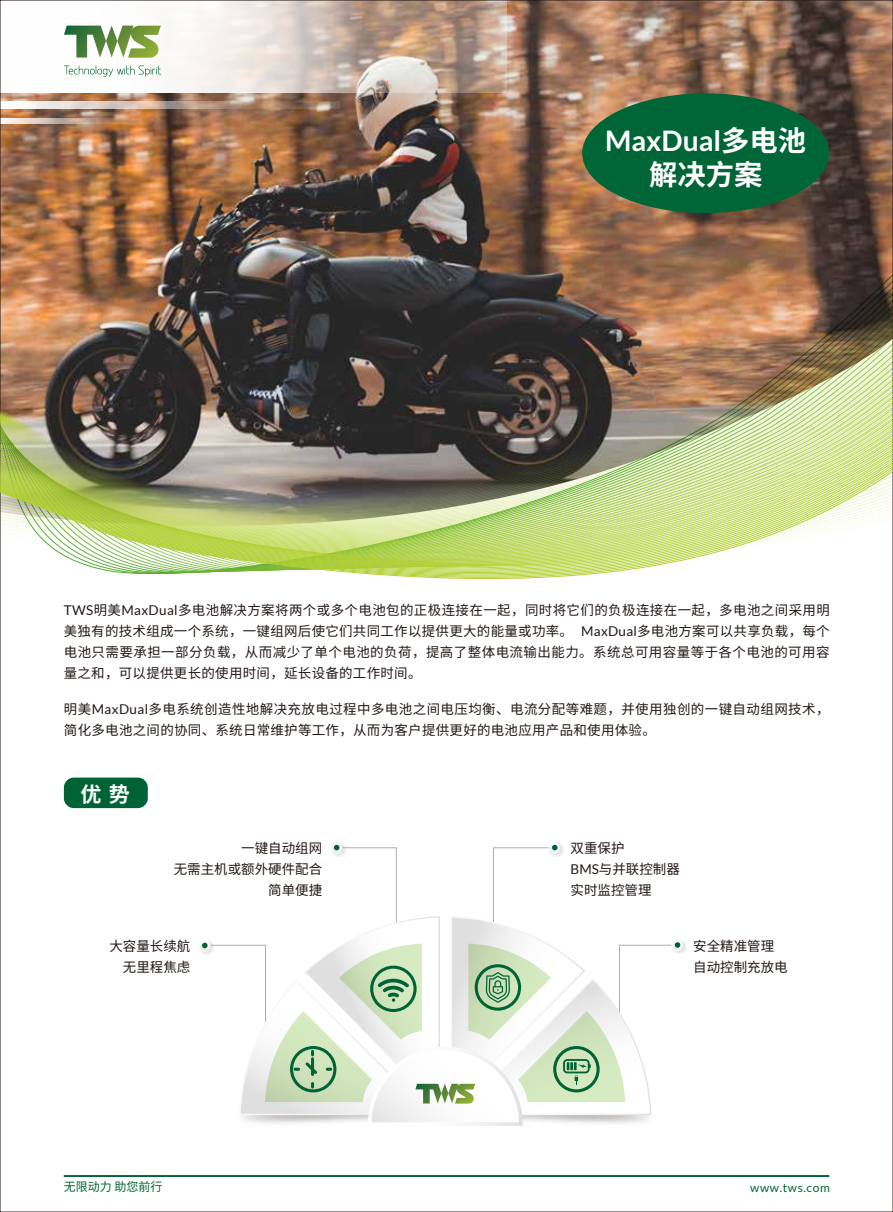
<style>
.page{position:relative;width:893px;height:1212px;background:#fff}
.page>*{position:absolute;margin:0;border:0;box-sizing:border-box;transform-origin:0 0}
.t1{font:700 28.35px "Lato";color:#fff}
.t2{font:700 28.35px "Source Han Sans CN";color:#fff}
.t3{font:700 21px "Source Han Sans CN";color:#fff}
.t4{font:13.5px/21px "Source Han Sans CN";letter-spacing:.02em;color:#221815;text-align:justify}
.t5{font:13.5px/21px "Source Han Sans CN";color:#221815;text-align:right}
.t6{font:12px "Lato";letter-spacing:.05em;color:#006537}
.t7{font:12px "Source Han Sans CN";color:#006537}
.s1{font-family:"Source Han Sans CN"}
.s2{font-family:"Lato"}
</style>
<div class="page">
<img style="left:2px;top:2px;width:889px;height:184px">
<svg style="left:2px;top:2px;width:504px;height:91px"></svg>
<svg style="left:2px;top:101px;width:338px;height:8px;background:#c6b0a3"></svg>
<svg style="left:2px;top:119px;width:140px;height:5px"></svg>
<div style="left:331px;top:841px;width:12px;height:12px;border:1px solid #fff;border-radius:50%"></div>
<div style="left:549px;top:841px;width:12px;height:12px;border:1px solid #fff;border-radius:50%"></div>
<img style="left:683px;top:942px;width:3px;height:10px">
<div style="left:671px;top:939px;width:13px;height:12px;border:1px solid #fff;border-radius:50%"></div>
<img style="left:501px;top:1176px;width:206px;height:1px">
<img style="left:184px;top:1176px;width:317px;height:1px">
<hr style="left:64px;top:1175px;width:765px;height:1px;background:#006537">
<svg style="left:64px;top:26px;width:97px;height:32px"></svg>
<svg style="left:64px;top:66px;width:97px;height:11px"></svg>
<div style="left:582px;top:93px;width:247px;height:120px;background:#006537;border-radius:50%"></div>
<img style="left:0;top:186px;width:893px;height:393px">
<svg style="left:200px;top:842px;width:483px;height:284px"></svg>
<div style="left:64px;top:777px;width:84px;height:31px;background:#006336;border-radius:10px"></div>
<h1 class="t1" style="left:605px;top:125px;width:203px">MaxDual<span class="s1">多电池</span></h1>
<h1 class="t2" style="left:649px;top:158px;width:115px">解决方案</h1>
<p class="t4" style="left:64px;top:600px;width:768px"><span class="s2">TWS</span>明美<span class="s2">MaxDual</span>多电池解决方案将两个或多个电池包的正极连接在一起，同时将它们的负极连接在一起，多电池之间采用明美独有的技术组成一个系统，一键组网后使它们共同工作以提供更大的能量或功率。 <span class="s2">MaxDual</span>多电池方案可以共享负载，每个电池只需要承担一部分负载，从而减少了单个电池的负荷，提高了整体电流输出能力。系统总可用容量等于各个电池的可用容量之和，可以提供更长的使用时间，延长设备的工作时间。</p>
<p class="t4" style="left:64px;top:699px;width:767px">明美<span class="s2">MaxDual</span>多电系统创造性地解决充放电过程中多电池之间电压均衡、电流分配等难题，并使用独创的一键自动组网技术，简化多电池之间的协同、系统日常维护等工作，从而为客户提供更好的电池应用产品和使用体验。</p>
<h2 class="t3" style="left:81px;top:782px;width:51px">优 势</h2>
<p class="t5" style="left:174px;top:837px;width:150px">一键自动组网<br>无需主机或额外硬件配合简单便捷</p>
<p class="t5" style="left:571px;top:837px;width:111px;text-align:left">双重保护<br><span class="s2">BMS</span>与并联控制器实时监控管理</p>
<p class="t5" style="left:109px;top:936px;width:82px">大容量长续航无里程焦虑</p>
<p class="t5" style="left:693px;top:936px;width:96px;text-align:left">安全精准管理自动控制充放电</p>
<p class="t7" style="left:64px;top:1180px;width:100px">无限动力 助您前行</p>
<p class="t6" style="left:750px;top:1181px;width:81px">www.tws.com</p>
</div>
